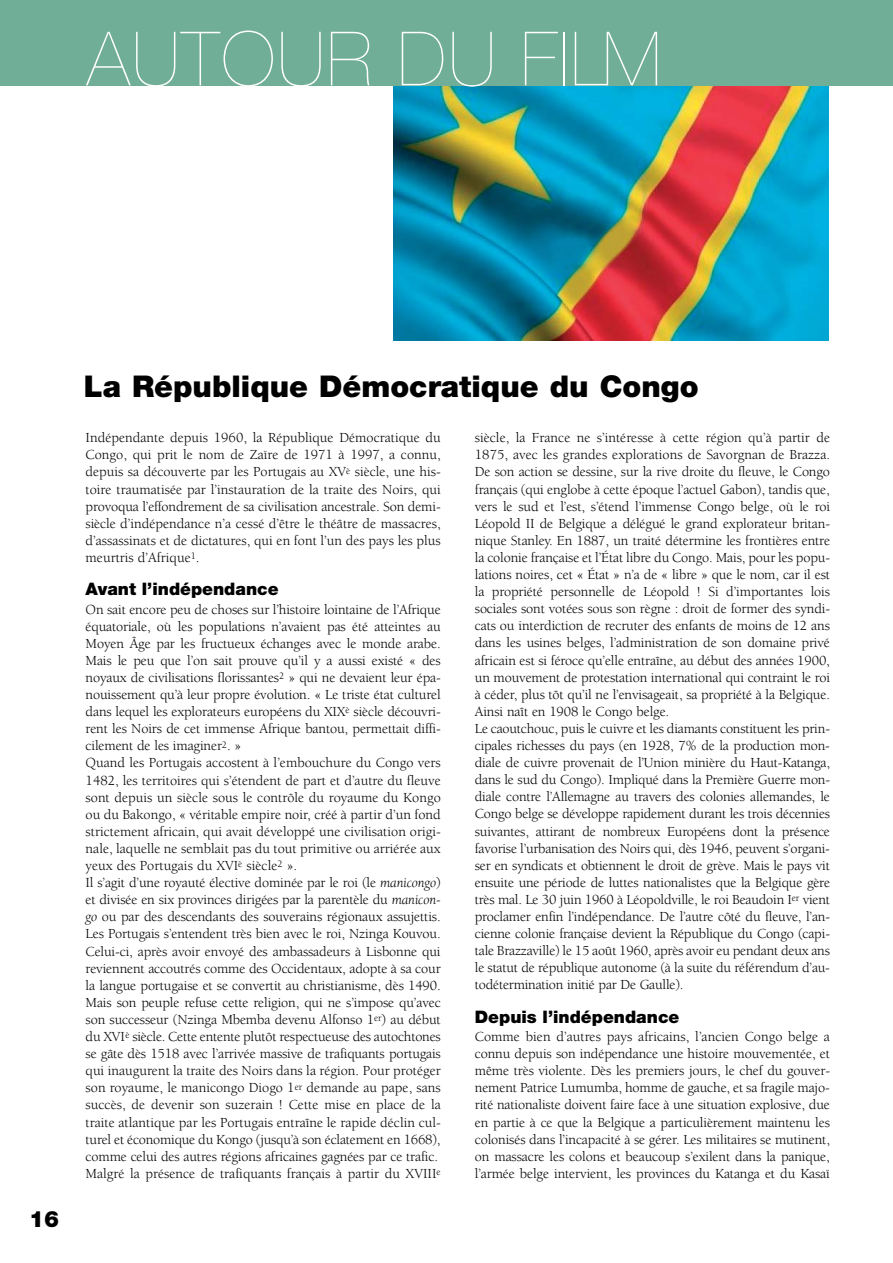
<style>
.page{position:relative;width:893px;height:1263px;background:#fff}
.page>*{position:absolute;margin:0;border:0;box-sizing:border-box;transform-origin:0 0}
.t1{font:200 75px "Helvetica Neue";letter-spacing:.03em;color:#fff}
.t2{font:900 30px "Helvetica Neue";color:#000}
.t3{font:900 22.5px "Helvetica Neue";color:#000}
.t4{font:900 17.25px "Helvetica Neue";color:#000}
.t5{font:14.25px/17.1px "Berkeley";letter-spacing:-.01em;color:#000;text-align:justify}
.s1{font-style:italic}
</style>
<div class="page">
<img style="left:393px;top:85px;width:435px;height:255px">
<div style="left:0;top:0;width:892px;height:85px;background:#71ae97"></div>
<h1 class="t1" style="left:87px;top:32px;width:576px">AUTOUR DU FILM</h1>
<h3 class="t3" style="left:29px;top:1211px;width:32px">16</h3>
<h2 class="t2" style="left:84px;top:376px;width:616px">La République Démocratique du Congo</h2>
<p class="t5" style="left:86px;top:431px;width:357px">Indépendante depuis 1960, la République Démocratique du Congo, qui prit le nom de Zaïre de 1971 à 1997, a connu, depuis sa découverte par les Portugais au XV<sup>è</sup> siècle, une his&shy;toire traumatisée par l’instauration de la traite des Noirs, qui provoqua l’effondrement de sa civilisation ancestrale. Son demi&shy;siècle d’indépendance n’a cessé d’être le théâtre de massacres, d’assassinats et de dictatures, qui en font l’un des pays les plus meurtris d’Afrique<sup>1</sup>.</p>
<p class="t4" style="left:86px;top:583px;width:194px">Avant l’indépendance</p>
<p class="t5" style="left:86px;top:602px;width:357px;text-align:left">On sait encore peu de choses sur l’histoire lointaine de l’Afrique équatoriale, où les populations n’avaient pas été atteintes au Moyen Âge par les fructueux échanges avec le monde arabe.<br>Mais le peu que l’on sait prouve qu’il y a aussi existé « des noyaux de civilisations florissantes<sup>2</sup> » qui ne devaient leur épa&shy;nouissement qu’à leur propre évolution. « Le triste état culturel dans lequel les explorateurs européens du XIX<sup>è</sup> siècle découvri&shy;rent les Noirs de cet immense Afrique bantou, permettait diffi&shy;cilement de les imaginer<sup>2</sup>. »<br>Quand les Portugais accostent à l’embouchure du Congo vers 1482, les territoires qui s’étendent de part et d’autre du fleuve sont depuis un siècle sous le contrôle du royaume du Kongo ou du Bakongo, « véritable empire noir, créé à partir d’un fond strictement africain, qui avait développé une civilisation origi&shy;nale, laquelle ne semblait pas du tout primitive ou arriérée aux yeux des Portugais du XVI<sup>è</sup> siècle<sup>2</sup> ».<br>Il s’agit d’une royauté élective dominée par le roi (le <span class="s1">manicongo</span>) et divisée en six provinces dirigées par la parentèle du <span class="s1">manicon&shy;go</span> ou par des descendants des souverains régionaux assujettis.<br>Les Portugais s’entendent très bien avec le roi, Nzinga Kouvou.<br>Celui-ci, après avoir envoyé des ambassadeurs à Lisbonne qui reviennent accoutrés comme des Occidentaux, adopte à sa cour la langue portugaise et se convertit au christianisme, dès 1490.<br>Mais son peuple refuse cette religion, qui ne s’impose qu’avec son successeur (Nzinga Mbemba devenu Alfonso 1<sup>er</sup>) au début du XVI<sup>è</sup> siècle. Cette entente plutôt respectueuse des autochtones se gâte dès 1518 avec l’arrivée massive de trafiquants portugais qui inaugurent la traite des Noirs dans la région. Pour protéger son royaume, le manicongo Diogo 1<sup>er</sup> demande au pape, sans succès, de devenir son suzerain ! Cette mise en place de la traite atlantique par les Portugais entraîne le rapide déclin cul&shy;turel et économique du Kongo (jusqu’à son éclatement en 1668), comme celui des autres régions africaines gagnées par ce trafic.<br>Malgré la présence de trafiquants français à partir du XVIII<sup>e</sup></p>
<p class="t5" style="left:475px;top:431px;width:357px;text-align:left">siècle, la France ne s’intéresse à cette région qu’à partir de 1875, avec les grandes explorations de Savorgnan de Brazza.<br>De son action se dessine, sur la rive droite du fleuve, le Congo français (qui englobe à cette époque l’actuel Gabon), tandis que, vers le sud et l’est, s’étend l’immense Congo belge, où le roi Léopold II de Belgique a délégué le grand explorateur britan&shy;nique Stanley. En 1887, un traité détermine les frontières entre la colonie française et l’État libre du Congo. Mais, pour les popu&shy;lations noires, cet « État » n’a de « libre » que le nom, car il est la propriété personnelle de Léopold ! Si d’importantes lois sociales sont votées sous son règne : droit de former des syndi&shy;cats ou interdiction de recruter des enfants de moins de 12 ans dans les usines belges, l’administration de son domaine privé africain est si féroce qu’elle entraîne, au début des années 1900, un mouvement de protestation international qui contraint le roi à céder, plus tôt qu’il ne l’envisageait, sa propriété à la Belgique.<br>Ainsi naît en 1908 le Congo belge.<br>Le caoutchouc, puis le cuivre et les diamants constituent les prin&shy;cipales richesses du pays (en 1928, 7% de la production mon&shy;diale de cuivre provenait de l’Union minière du Haut-Katanga, dans le sud du Congo). Impliqué dans la Première Guerre mon&shy;diale contre l’Allemagne au travers des colonies allemandes, le Congo belge se développe rapidement durant les trois décennies suivantes, attirant de nombreux Européens dont la présence favorise l’urbanisation des Noirs qui, dès 1946, peuvent s’organi&shy;ser en syndicats et obtiennent le droit de grève. Mais le pays vit ensuite une période de luttes nationalistes que la Belgique gère très mal. Le 30 juin 1960 à Léopoldville, le roi Beaudoin I<sup>er</sup> vient proclamer enfin l’indépendance. De l’autre côté du fleuve, l’an&shy;cienne colonie française devient la République du Congo (capi&shy;tale Brazzaville) le 15 août 1960, après avoir eu pendant deux ans le statut de république autonome (à la suite du référendum d’au&shy;todétermination initié par De Gaulle).</p>
<p class="t4" style="left:475px;top:1010px;width:206px">Depuis l’indépendance</p>
<p class="t5" style="left:475px;top:1029px;width:357px">Comme bien d’autres pays africains, l’ancien Congo belge a connu depuis son indépendance une histoire mouvementée, et même très violente. Dès les premiers jours, le chef du gouver&shy;nement Patrice Lumumba, homme de gauche, et sa fragile majo&shy;rité nationaliste doivent faire face à une situation explosive, due en partie à ce que la Belgique a particulièrement maintenu les colonisés dans l’incapacité à se gérer. Les militaires se mutinent, on massacre les colons et beaucoup s’exilent dans la panique, l’armée belge intervient, les provinces du Katanga et du Kasaï</p>
</div>
